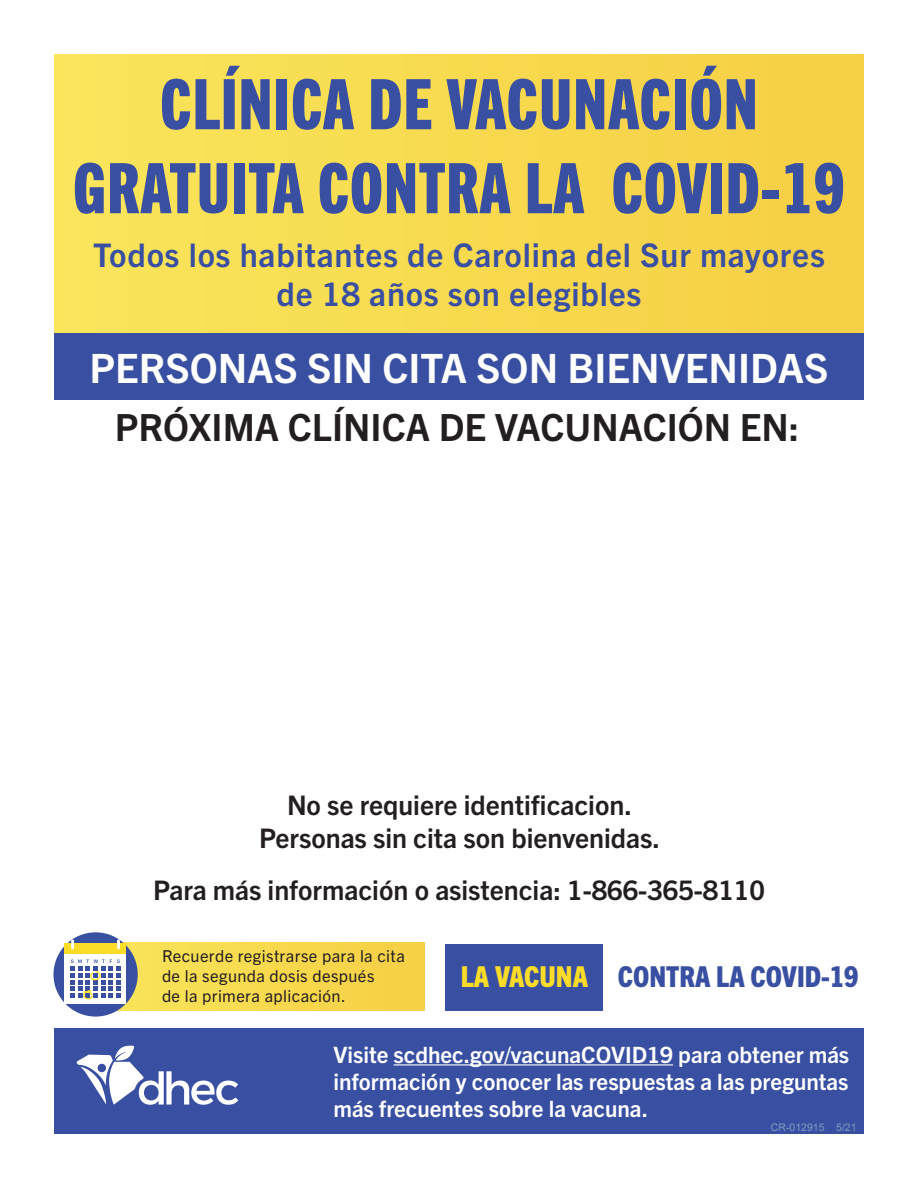
<style>
.page{position:relative;width:918px;height:1188px;background:#fff}
.page>*{position:absolute;margin:0;border:0;box-sizing:border-box;transform-origin:0 0}
.t1{font:69.75px/84px "Trade Gothic Next LT Pro Hv Cm";letter-spacing:.01em;color:#394fa2;text-align:center;scale:1.08 1}
.t2{font:700 40.5px "Trade Gothic Next LT Pro";color:#fff}
.t3{font:700 37.5px "Trade Gothic Next LT Pro";color:#231f20}
.t4{font:700 32.7px/39.2px "Trade Gothic Next LT Pro";letter-spacing:.025em;color:#394fa2;text-align:center}
.t5{font:800 condensed 28.8px "Trade Gothic Next LT Pro";color:#394fa2}
.t6{font:700 27px/32.4px "Trade Gothic Next LT Pro";color:#231f20;text-align:center}
.t7{font:700 22.5px/27px "Trade Gothic Next LT Pro";color:#fff;text-align:justify}
.t8{font:16.5px/19.8px "Trade Gothic Next LT Pro";letter-spacing:.02em;color:#231f20}
.t9{font:10.5px "Arial";color:#809dbf}
.s1{color:#fbdc27}
</style>
<div class="page">
<div style="left:54px;top:1028px;width:810px;height:106px;background:#394fa2"></div>
<hr style="left:394px;top:1064px;width:279px;height:1px;background:#fff">
<svg style="left:77px;top:1046px;width:161px;height:59px"></svg>
<div style="left:96px;top:943px;width:328px;height:68px;background:#f8d94e"></div>
<div style="left:53px;top:932px;width:85px;height:85px;background:#394fa2;border-radius:50%"></div>
<div style="left:65px;top:944px;width:61px;height:60px;background:#fff"></div>
<div style="left:65px;top:944px;width:61px;height:10px;background:#fbdc27"></div>
<svg style="left:71px;top:939px;width:3px;height:10px"></svg>
<svg style="left:117px;top:939px;width:3px;height:10px"></svg>
<svg style="left:70px;top:959px;width:51px;height:41px"></svg>
<div style="left:445px;top:944px;width:158px;height:66px;background:#394fa2"></div>
<div style="left:54px;top:54px;width:810px;height:281px;background:#f8da4f"></div>
<div style="left:54px;top:334px;width:810px;height:66px;background:#394fa2"></div>
<h1 class="t1" style="left:73px;top:58px;width:716px">CLÍNICA DE VACUNACIÓN<br>GRATUITA CONTRA LA COVID-19</h1>
<h3 class="t4" style="left:93px;top:234px;width:733px">Todos los habitantes de Carolina del Sur mayores de 18 años son elegibles</h3>
<h2 class="t2" style="left:89px;top:340px;width:741px">PERSONAS SIN CITA SON BIENVENIDAS</h2>
<h3 class="t3" style="left:115px;top:401px;width:686px">PRÓXIMA CLÍNICA DE VACUNACIÓN EN:</h3>
<p class="t6" style="left:259px;top:787px;width:402px">No se requiere identificacion.<br>Personas sin cita son bienvenidas.</p>
<p class="t6" style="left:153px;top:873px;width:613px">Para más información o asistencia: 1-866-365-8110</p>
<p class="t8" style="left:162px;top:945px;width:244px">Recuerde registrarse para la cita de la segunda dosis después<br>de la primera aplicación.</p>
<p class="t5" style="left:461px;top:957px;width:399px"><span class="s1">LA VACUNA</span> CONTRA LA COVID-19</p>
<p class="t7" style="left:333px;top:1039px;width:517px">Visite scdhec.gov/vacunaCOVID19 para obtener más información y conocer las respuestas a las preguntas más frecuentes sobre la vacuna.</p>
<p class="t9" style="left:771px;top:1120px;width:87px">CR-012915 5/21</p>
</div>
